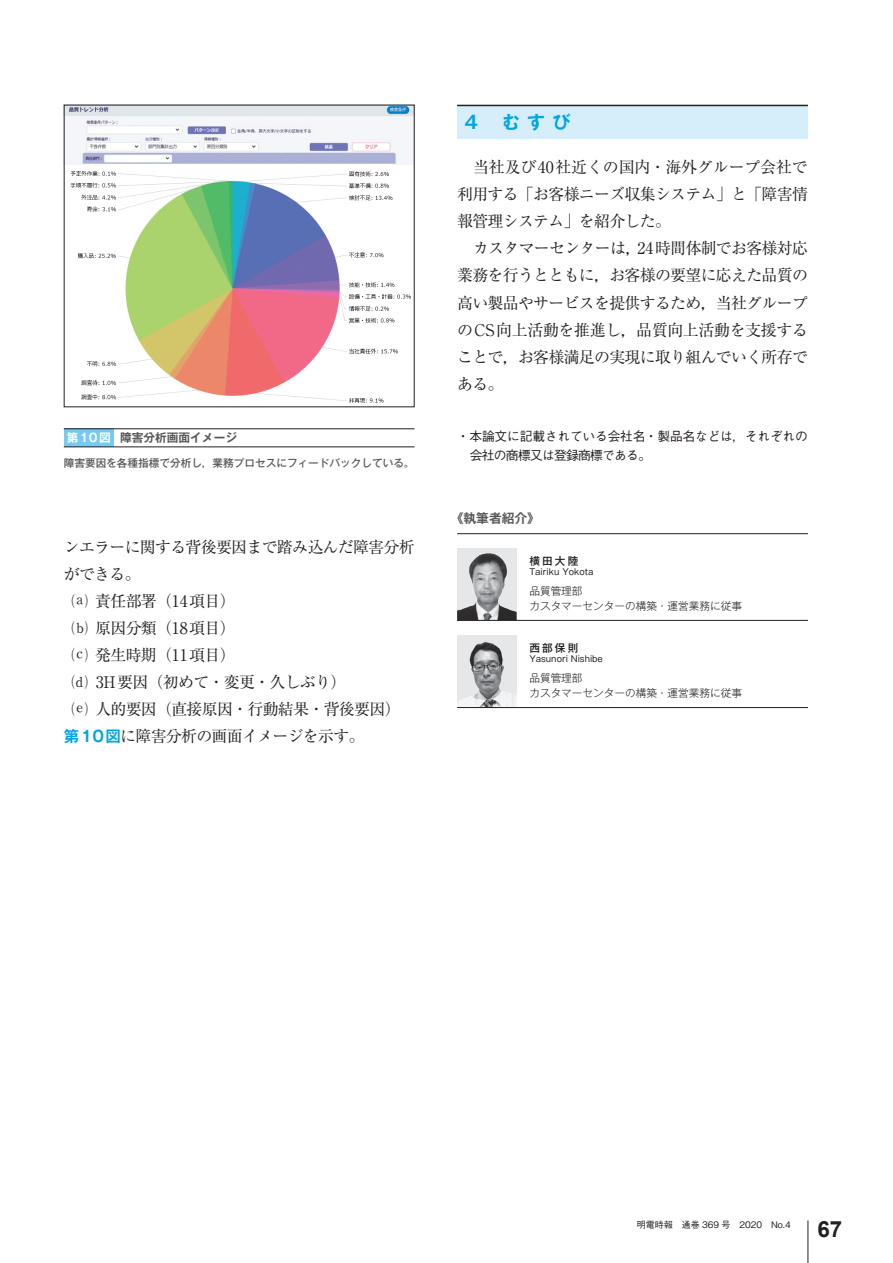
<style>
.page{position:relative;width:893px;height:1263px;background:#fff}
.page>*{position:absolute;margin:0;border:0;box-sizing:border-box;transform-origin:0 0}
.t1{font:700 22.35px "Arial";color:#231f20}
._2_大見出し{font:700 18px "Gothic MB101 Pr 6 N De";color:#00a5e5}
.a_本文{font:15.9px/27.2px "Ryumin Pr 6 N";letter-spacing:-.045em;color:#231f20;text-align:justify}
.a_本文__a{font:15.9px "Ryumin Pr 6 N";letter-spacing:-.045em;color:#231f20}
.a_本文__1{font:15.9px/27.2px "Ryumin Pr 6 N";letter-spacing:-.045em;color:#231f20}
.a_本文_インデント0{font:15.9px "Ryumin Pr 6 N";letter-spacing:-.045em;color:#231f20}
.登録商標{font:500 12.75px/19.2px "Gothic BBB Pr 6 N";letter-spacing:-.015em;color:#231f20}
.文献_著者_見出し{font:700 12.75px "Gothic MB101 Pr 6 N De";color:#57585a}
.キャプション_タイトル{font:700 11.7px "Gothic MB101 Pr 6 N De";color:#57585a}
.キャプション_図表番号{font:700 11.7px "Gothic MB101 Pr 6 N De";color:#fff}
.c_執筆者紹介_業務内容{font:300 10.65px "Gothic MB101 Pr 6 N";color:#231f20}
.キャプション_サブ{font:500 10.65px "Gothic MB101 Pr 6 N";color:#57585a}
.c_執筆者紹介_所属{font:300 10.65px "Gothic MB101 Pr 6 N";color:#231f20}
.c_執筆者_名前{font:500 10.65px "Gothic MB101 Pr 6 N";letter-spacing:.2em;color:#231f20}
.t2{font:500 9px "Gothic BBB Pro";color:#231f20}
.c_執筆者紹介_ローマ字{font:8.55px "Gothic MB101 Pr 6 N";color:#231f20}
.s1{font-family:"Gothic MB101 Pr 6 N De";font-weight:700;font-size:15.45px;color:#00a5e5}
.s2{font-weight:700}
</style>
<div class="page">
<hr style="left:808px;top:1220px;width:1px;height:43px;background:#231f20">
<div style="left:457px;top:105px;width:351px;height:34px;background:#d6edfa"></div>
<hr style="left:457px;top:105px;width:351px;height:1px;background:#231f20">
<div style="left:457px;top:548px;width:60px;height:72px;background:#e6e7e9"></div>
<hr style="left:457px;top:533px;width:351px;height:1px;background:#231f20">
<img style="left:457px;top:553px;width:60px;height:67px">
<img style="left:457px;top:635px;width:60px;height:72px">
<hr style="left:457px;top:620px;width:351px;height:1px;background:#231f20">
<hr style="left:457px;top:707px;width:351px;height:1px;background:#231f20">
<div style="left:64px;top:429px;width:50px;height:18px;background:#79caf1"></div>
<hr style="left:64px;top:428px;width:351px;height:1px;background:#231f20">
<hr style="left:64px;top:446px;width:351px;height:1px;background:#231f20">
<img style="left:66px;top:107px;width:347px;height:296px">
<p class="キャプション_図表番号" style="left:67px;top:428px;width:46px">第10図</p>
<p class="キャプション_タイトル" style="left:120px;top:428px;width:118px">障害分析画面イメージ</p>
<p class="キャプション_サブ" style="left:64px;top:454px;width:352px">障害要因を各種指標で分析し，業務プロセスにフィードバックしている。</p>
<p class="a_本文__1" style="left:64px;top:532px;width:352px">ンエラーに関する背後要因まで踏み込んだ障害分析ができる。</p>
<p class="a_本文__a" style="left:72px;top:588px;width:166px">⒜ 責任部署（14項目）</p>
<p class="a_本文__a" style="left:72px;top:615px;width:166px">⒝ 原因分類（18項目）</p>
<p class="a_本文__a" style="left:72px;top:642px;width:166px">⒞ 発生時期（11項目）</p>
<p class="a_本文__a" style="left:72px;top:670px;width:276px">⒟ 3H要因（初めて・変更・久しぶり）</p>
<p class="a_本文__a" style="left:72px;top:697px;width:330px">⒠ 人的要因（直接原因・行動結果・背後要因）</p>
<p class="a_本文_インデント0" style="left:64px;top:724px;width:302px"><span class="s1">第10図</span>に障害分析の画面イメージを示す。</p>
<p class="_2_大見出し" style="left:465px;top:107px;width:15px">4</p>
<p class="_2_大見出し" style="left:502px;top:107px;width:70px">むすび</p>
<p class="a_本文" style="left:457px;top:153px;width:352px;text-indent:16px">当社及び40社近くの国内・海外グループ会社で利用する「お客様ニーズ収集システム」と「障害情報管理システム」を紹介した。</p>
<p class="a_本文" style="left:457px;top:234px;width:352px;text-indent:16px">カスタマーセンターは<span class="s2">，</span>24時間体制でお客様対応業務を行うとともに<span class="s2">，</span>お客様の要望に応えた品質の高い製品やサービスを提供するため<span class="s2">，</span>当社グループのCS向上活動を推進し<span class="s2">，</span>品質向上活動を支援することで<span class="s2">，</span>お客様満足の実現に取り組んでいく所存である。</p>
<p class="登録商標" style="left:470px;top:426px;width:340px;text-indent:-13px">・ 本論文に記載されている会社名・製品名などは，それぞれの会社の商標又は登録商標である。</p>
<p class="文献_著者_見出し" style="left:451px;top:507px;width:91px">《執筆者紹介》</p>
<p class="c_執筆者_名前" style="left:529px;top:552px;width:50px">横田大陸</p>
<p class="c_執筆者紹介_ローマ字" style="left:529px;top:564px;width:65px">Tairiku Yokota</p>
<p class="c_執筆者紹介_所属" style="left:529px;top:582px;width:55px">品質管理部</p>
<p class="c_執筆者紹介_業務内容" style="left:529px;top:597px;width:214px">カスタマーセンターの構築・運営業務に従事</p>
<p class="c_執筆者_名前" style="left:529px;top:639px;width:50px">西部保則</p>
<p class="c_執筆者紹介_ローマ字" style="left:529px;top:651px;width:75px">Yasunori Nishibe</p>
<p class="c_執筆者紹介_所属" style="left:529px;top:669px;width:55px">品質管理部</p>
<p class="c_執筆者紹介_業務内容" style="left:529px;top:684px;width:214px">カスタマーセンターの構築・運営業務に従事</p>
<p class="t2" style="left:637px;top:1218px;width:156px">明電時報　通巻 369 号　2020　No.4</p>
<h1 class="t1" style="left:817px;top:1213px;width:26px">67</h1>
</div>
